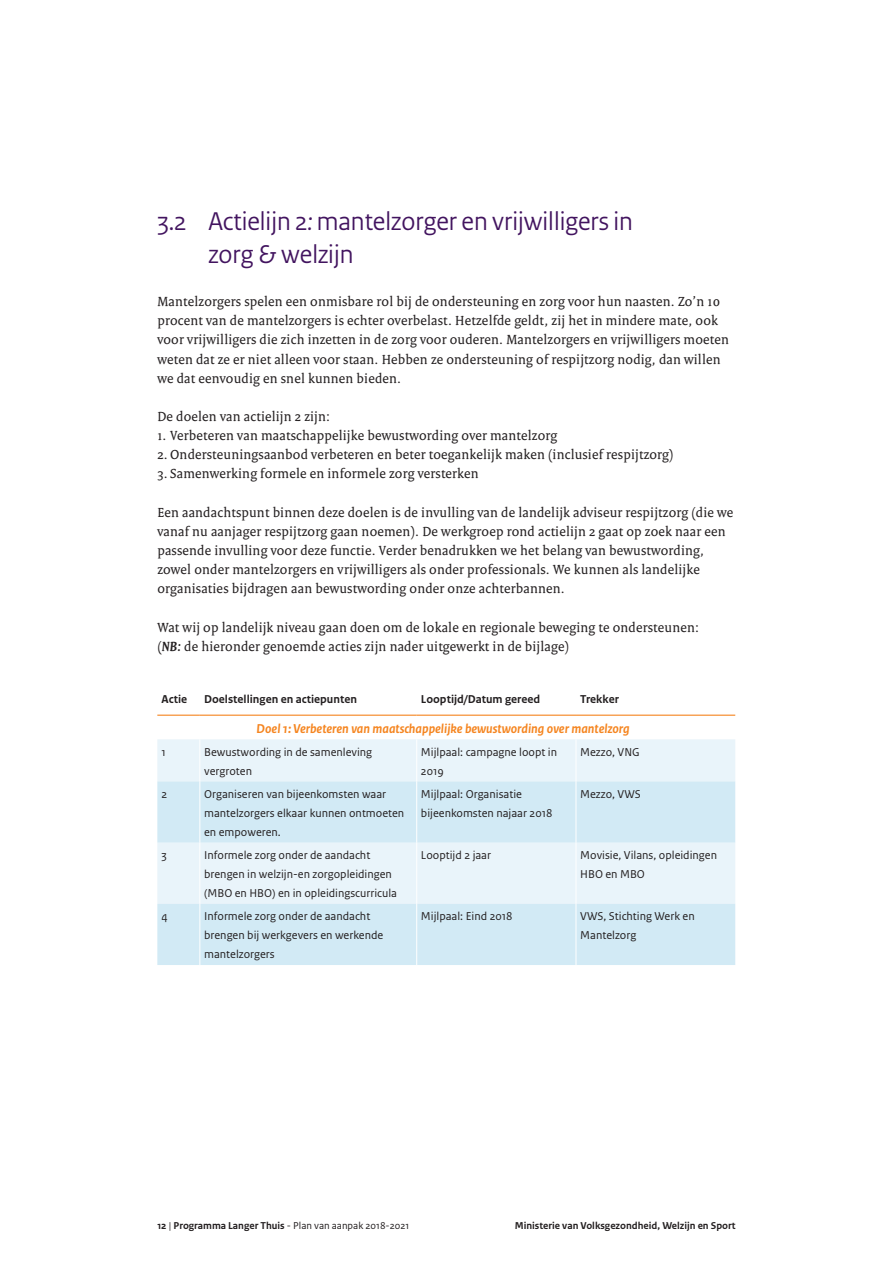
<style>
.page{position:relative;width:893px;height:1263px;background:#fff}
.page>*{position:absolute;margin:0;border:0;box-sizing:border-box;transform-origin:0 0}
.vws_07_-_Tussenkop_e{font:27px/33px "Rijksoverheid Sans Heading";color:#42145f}
.vws_11_-_Plat{font:14.25px/19.2px "Rijksoverheid Serif";letter-spacing:.015em;color:#231f20}
.vws_26_-_Tabel_plat{font:italic 700 13.5px "Rijksoverheid Sans Text";color:#f58520}
.vws_26_-_Tabel_plat-2{font:12px/19.2px "Rijksoverheid Sans Text";color:#231f20}
.vws_25_-_Tabel_kop{font:700 12px "Rijksoverheid Sans Text";color:#231f20}
.t1{font:10.5px "Rijksoverheid Sans Text";color:#231f20}
.t2{font:700 10.5px "Rijksoverheid Sans Text";color:#231f20}
.s1{font-style:italic}
.s2{font-weight:700;font-style:italic}
.s3{font-weight:700}
</style>
<div class="page">
<div style="left:157px;top:739px;width:578px;height:42px;background:#e9f4fa"></div>
<svg style="left:157px;top:781px;width:578px;height:184px;background:#d9edf6"></svg>
<hr style="left:200px;top:739px;width:1px;height:42px;background:#fff">
<hr style="left:416px;top:739px;width:1px;height:42px;background:#fff">
<hr style="left:200px;top:781px;width:1px;height:62px;background:#fff">
<hr style="left:416px;top:781px;width:1px;height:62px;background:#fff">
<hr style="left:200px;top:843px;width:1px;height:61px;background:#fff">
<hr style="left:416px;top:843px;width:1px;height:61px;background:#fff">
<hr style="left:200px;top:904px;width:1px;height:61px;background:#fff">
<hr style="left:416px;top:904px;width:1px;height:61px;background:#fff">
<hr style="left:576px;top:739px;width:1px;height:42px;background:#fff">
<hr style="left:576px;top:781px;width:1px;height:62px;background:#fff">
<hr style="left:576px;top:843px;width:1px;height:61px;background:#fff">
<hr style="left:576px;top:904px;width:1px;height:61px;background:#fff">
<hr style="left:157px;top:715px;width:43px;height:1px;background:#f58520">
<hr style="left:200px;top:715px;width:217px;height:1px;background:#f58520">
<hr style="left:417px;top:715px;width:159px;height:1px;background:#f58520">
<hr style="left:576px;top:715px;width:159px;height:1px;background:#f58520">
<p class="vws_07_-_Tussenkop_e" style="left:208px;top:205px;width:426px;text-indent:-51px">3.2 Actielijn 2<span class="s1">:</span> mantelzorger en vrijwilligers in zorg &amp; welzijn</p>
<p class="vws_11_-_Plat" style="left:157px;top:292px;width:564px">Mantelzorgers spelen een onmisbare rol bij de ondersteuning en zorg voor hun naasten. Zo’n 10</p>
<p class="vws_11_-_Plat" style="left:157px;top:311px;width:562px">procent van de mantelzorgers is echter overbelast. Hetzelfde geldt, zij het in mindere mate, ook</p>
<p class="vws_11_-_Plat" style="left:157px;top:330px;width:573px">voor vrijwilligers die zich inzetten in de zorg voor ouderen. Mantelzorgers en vrijwilligers moeten</p>
<p class="vws_11_-_Plat" style="left:157px;top:349px;width:565px">weten dat ze er niet alleen voor staan. Hebben ze ondersteuning of respijtzorg nodig, dan willen</p>
<p class="vws_11_-_Plat" style="left:157px;top:368px;width:245px">we dat eenvoudig en snel kunnen bieden.</p>
<p class="vws_11_-_Plat" style="left:157px;top:407px;width:174px">De doelen van actielijn 2 zijn:</p>
<p class="vws_11_-_Plat" style="left:157px;top:426px;width:401px">1. Verbeteren van maatschappelijke bewustwording over mantelzorg</p>
<p class="vws_11_-_Plat" style="left:157px;top:445px;width:518px">2.Ondersteuningsaanbod verbeteren en beter toegankelijk maken (inclusief respijtzorg)</p>
<p class="vws_11_-_Plat" style="left:157px;top:464px;width:323px">3. Samenwerking formele en informele zorg versterken</p>
<p class="vws_11_-_Plat" style="left:157px;top:502px;width:577px">Een aandachtspunt binnen deze doelen is de invulling van de landelijk adviseur respijtzorg (die we vanaf nu aanjager respijtzorg gaan noemen). De werkgroep rond actielijn 2 gaat op zoek naar een passende invulling voor deze functie. Verder benadrukken we het belang van bewustwording, zowel onder mantelzorgers en vrijwilligers als onder professionals. We kunnen als landelijke organisaties bijdragen aan bewustwording onder onze achterbannen.</p>
<p class="vws_11_-_Plat" style="left:157px;top:617px;width:543px">Wat wij op landelijk niveau gaan doen om de lokale en regionale beweging te ondersteunen:</p>
<p class="vws_11_-_Plat" style="left:157px;top:636px;width:413px">(<span class="s2">NB:</span> de hieronder genoemde acties zijn nader uitgewerkt in de bijlage)</p>
<p class="vws_25_-_Tabel_kop" style="left:162px;top:692px;width:27px">Actie</p>
<p class="vws_25_-_Tabel_kop" style="left:204px;top:692px;width:154px">Doelstellingen en actiepunten</p>
<p class="vws_25_-_Tabel_kop" style="left:421px;top:692px;width:121px">Looptijd/Datum gereed</p>
<p class="vws_25_-_Tabel_kop" style="left:580px;top:692px;width:40px">Trekker</p>
<p class="vws_26_-_Tabel_plat" style="left:256px;top:721px;width:375px">Doel 1: Verbeteren van maatschappelijke bewustwording over mantelzorg</p>
<p class="vws_26_-_Tabel_plat-2" style="left:162px;top:742px;width:6px">1</p>
<p class="vws_26_-_Tabel_plat-2" style="left:204px;top:742px;width:170px">Bewustwording in de samenleving vergroten</p>
<p class="vws_26_-_Tabel_plat-2" style="left:421px;top:742px;width:138px">Mijlpaal: campagne loopt in<br>2019</p>
<p class="vws_26_-_Tabel_plat-2" style="left:580px;top:742px;width:61px">Mezzo, VNG</p>
<p class="vws_26_-_Tabel_plat-2" style="left:162px;top:784px;width:7px">2</p>
<p class="vws_26_-_Tabel_plat-2" style="left:204px;top:784px;width:202px">Organiseren van bijeenkomsten waar mantelzorgers elkaar kunnen ontmoeten en empoweren.</p>
<p class="vws_26_-_Tabel_plat-2" style="left:421px;top:784px;width:133px">Mijlpaal: Organisatie bijeenkomsten najaar 2018</p>
<p class="vws_26_-_Tabel_plat-2" style="left:580px;top:784px;width:62px">Mezzo, VWS</p>
<p class="vws_26_-_Tabel_plat-2" style="left:162px;top:845px;width:7px">3</p>
<p class="vws_26_-_Tabel_plat-2" style="left:204px;top:845px;width:195px">Informele zorg onder de aandacht brengen in welzijn-en zorgopleidingen (MBO en HBO) en in opleidingscurricula</p>
<p class="vws_26_-_Tabel_plat-2" style="left:421px;top:845px;width:72px">Looptijd 2 jaar</p>
<p class="vws_26_-_Tabel_plat-2" style="left:580px;top:845px;width:138px">Movisie, Vilans, opleidingen<br>HBO en MBO</p>
<p class="vws_26_-_Tabel_plat-2" style="left:162px;top:907px;width:8px">4</p>
<p class="vws_26_-_Tabel_plat-2" style="left:204px;top:907px;width:181px">Informele zorg onder de aandacht brengen bij werkgevers en werkende mantelzorgers</p>
<p class="vws_26_-_Tabel_plat-2" style="left:421px;top:907px;width:93px">Mijlpaal: Eind 2018</p>
<p class="vws_26_-_Tabel_plat-2" style="left:580px;top:907px;width:116px">VWS, Stichting Werk en<br>Mantelzorg</p>
<p class="t1" style="left:157px;top:1219px;width:253px"><span class="s3">12</span> | <span class="s3">Programma Langer Thuis</span> - Plan van aanpak 2018-2021</p>
<p class="t2" style="left:515px;top:1219px;width:222px">Ministerie van Volksgezondheid, Welzijn en Sport</p>
</div>
